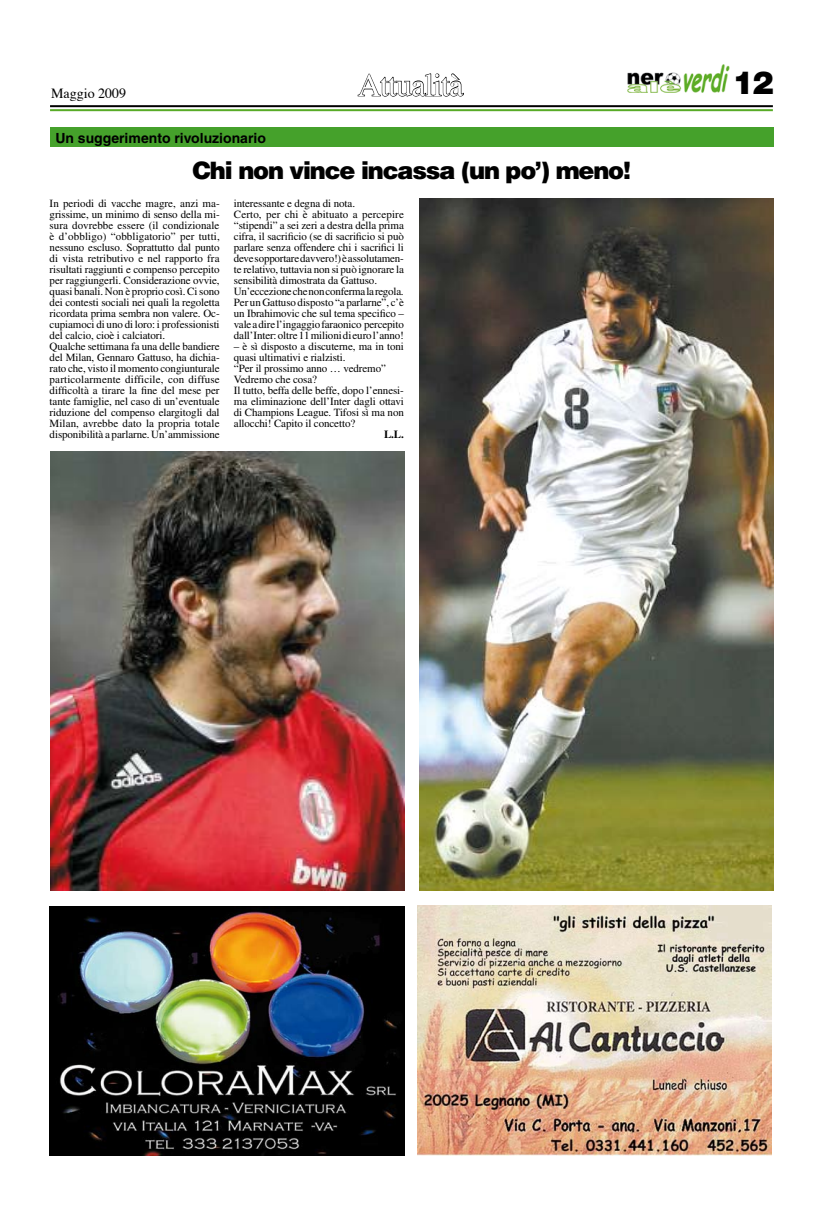
<style>
.page{position:relative;width:823px;height:1219px;background:#fff}
.page>*{position:absolute;margin:0;border:0;box-sizing:border-box;transform-origin:0 0}
.t1{font:32px "Times";letter-spacing:-.025em;color:#fff}
.t2{font:900 32px "Helvetica Neue";color:#000}
.t3{font:900 24px "Helvetica";letter-spacing:-.05em;color:#000}
.t4{font:700 14px "Helvetica";color:#000}
.t5{font:14px "Times";color:#000}
.t6{font:11px/11px "Times LT Std";letter-spacing:-.01em;color:#000}
.t7{font:700 11px "Times LT Std";color:#000}
</style>
<div class="page">
<hr style="left:50px;top:105px;width:722px;height:2px;background:#000">
<hr style="left:50px;top:109px;width:722px;height:2px;background:#58ab27">
<img style="left:627px;top:64px;width:102px;height:29px">
<svg style="left:357px;top:73px;width:107px;height:24px"></svg>
<div style="left:50px;top:128px;width:722px;height:19px;background:#45a12b"></div>
<img style="left:49px;top:906px;width:355px;height:249px">
<img style="left:417px;top:906px;width:354px;height:249px">
<img style="left:419px;top:198px;width:354px;height:692px">
<img style="left:50px;top:452px;width:354px;height:438px">
<p class="t5" style="left:51px;top:80px;width:77px">Maggio 2009</p>
<p class="t4" style="left:55px;top:129px;width:212px">Un suggerimento rivoluzionario</p>
<h1 class="t1" style="left:357px;top:55px;width:107px">Attualità</h1>
<h1 class="t2" style="left:732px;top:63px;width:43px">12</h1>
<h2 class="t3" style="left:192px;top:155px;width:440px">Chi non vince incassa (un po’) meno!</h2>
<p class="t6" style="left:50px;top:198px;width:171px">In periodi di vacche magre, anzi ma&shy;grissime, un minimo di senso della mi&shy;sura dovrebbe essere (il condizionale è d’obbligo) “obbligatorio” per tutti, nessuno escluso. Soprattutto dal punto di vista retributivo e nel rapporto fra risultati raggiunti e compenso percepito per raggiungerli. Considerazione ovvie, quasi banali. Non è proprio così. Ci sono dei contesti sociali nei quali la regoletta ricordata prima sembra non valere. Oc&shy;cupiamoci di uno di loro: i professionisti del calcio, cioè i calciatori.<br>Qualche settimana fa una delle bandiere del Milan, Gennaro Gattuso, ha dichia&shy;rato che, visto il momento congiunturale particolarmente difficile, con diffuse difficoltà a tirare la fine del mese per tante famiglie, nel caso di un’eventuale riduzione del compenso elargitogli dal Milan, avrebbe dato la propria totale disponibilità a parlarne. Un’ammissione</p>
<p class="t6" style="left:234px;top:198px;width:171px">interessante e degna di nota.<br>Certo, per chi è abituato a percepire “stipendi” a sei zeri a destra della prima cifra, il sacrificio (se di sacrificio si può parlare senza offendere chi i sacrifici li deve sopportare davvero!) è assolutamen&shy;te relativo, tuttavia non si può ignorare la sensibilità dimostrata da Gattuso.<br>Un’eccezione che non conferma la regola.<br>Per un Gattuso disposto “a parlarne”, c’è un Ibrahimovic che sul tema specifico – vale a dire l’ingaggio faraonico percepito dall’Inter: oltre 11 milioni di euro l’anno!</p>
<p class="t6" style="left:234px;top:341px;width:171px">– è sì disposto a discuterne, ma in toni quasi ultimativi e rialzisti.<br>“Per il prossimo anno … vedremo” Vedremo che cosa?<br>Il tutto, beffa delle beffe, dopo l’ennesi&shy;ma eliminazione dell’Inter dagli ottavi di Champions League. Tifosi sì ma non allocchi! Capito il concetto?</p>
<p class="t7" style="left:384px;top:428px;width:21px">L.L.</p>
</div>
